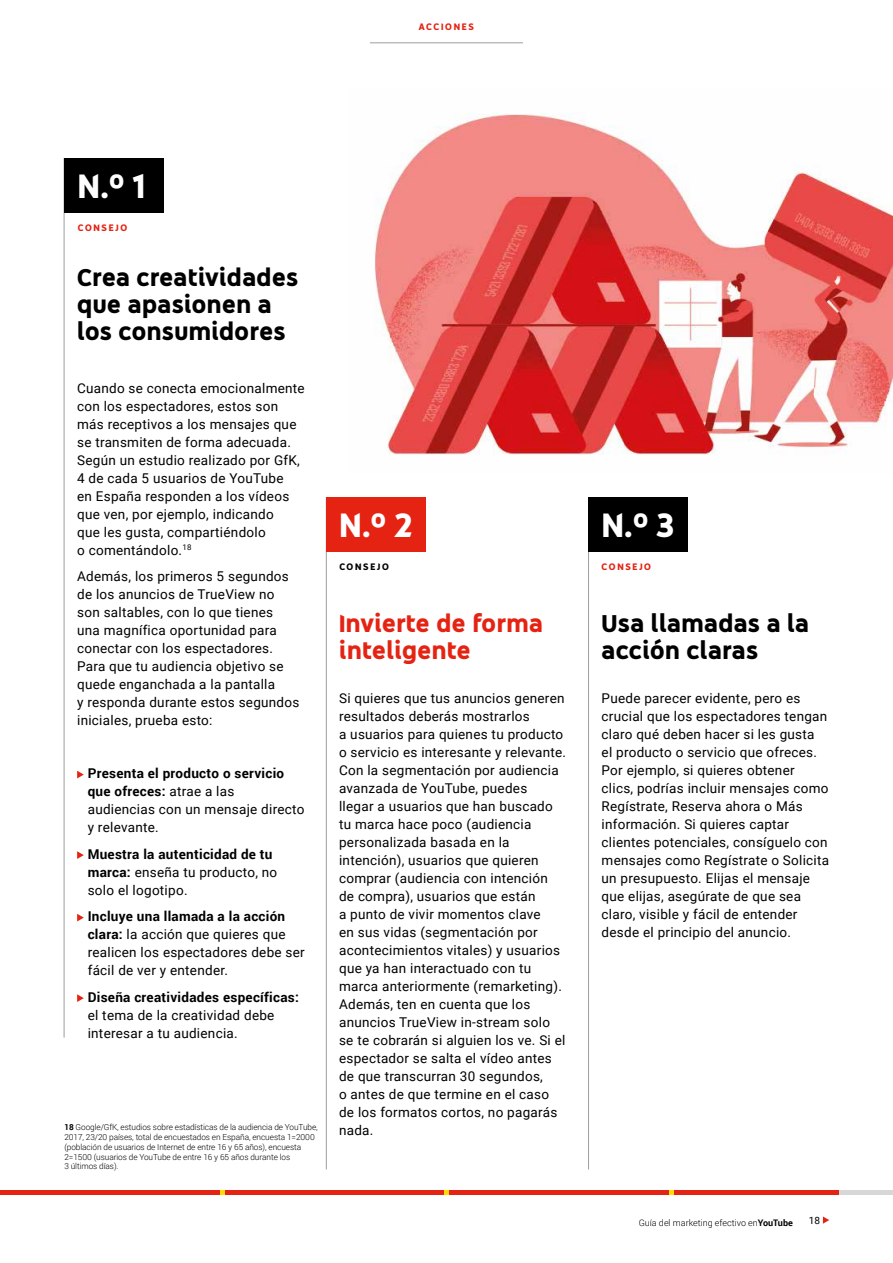
<style>
.page{position:relative;width:893px;height:1263px;background:#fff}
.page>*{position:absolute;margin:0;border:0;box-sizing:border-box;transform-origin:0 0}
.t1{font:700 37.5px "YT Sans";color:#fff}
.t2{font:700 27px/27px "YT Sans";letter-spacing:.015em;color:#000;scale:1.04 1}
.t3{font:700 27px/27px "YT Sans";letter-spacing:.015em;color:#e42313;scale:1.04 1}
.t4{font:13.5px/18px "Roboto";letter-spacing:.02em;color:#000}
.t5{font:700 13.5px "Roboto";letter-spacing:.02em;color:#000}
.t6{font:700 10.5px "YT Sans";letter-spacing:.16em;color:#e42313;scale:1.04 1}
.t7{font:700 10.5px "YT Sans";letter-spacing:.16em;color:#000;scale:1.04 1}
.t8{font:10.05px "Roboto";color:#000}
.t9{font:300 9px "Roboto";color:#000}
.t10{font:300 8.25px/9.8px "Roboto";letter-spacing:-.01em;color:#000}
.s1{font-weight:700}
</style>
<div class="page">
<svg style="left:823px;top:1216px;width:6px;height:8px"></svg>
<hr style="left:0;top:1191px;width:893px;height:4px;background:#d7d7d7">
<hr style="left:0;top:1191px;width:838px;height:4px;background:#e42313">
<svg style="left:221px;top:1191px;width:4px;height:4px"></svg>
<svg style="left:444px;top:1191px;width:4px;height:4px"></svg>
<svg style="left:669px;top:1191px;width:4px;height:4px"></svg>
<svg style="left:77px;top:771px;width:7px;height:7px"></svg>
<svg style="left:77px;top:851px;width:7px;height:8px"></svg>
<svg style="left:77px;top:914px;width:7px;height:7px"></svg>
<svg style="left:77px;top:994px;width:7px;height:8px"></svg>
<hr style="left:326px;top:497px;width:1px;height:672px;background:#9d9d9c">
<hr style="left:588px;top:497px;width:1px;height:672px;background:#9d9d9c">
<hr style="left:64px;top:158px;width:1px;height:879px;background:#9d9d9c">
<div style="left:64px;top:158px;width:100px;height:54px;background:#000"></div>
<div style="left:326px;top:497px;width:99px;height:55px;background:#e42313"></div>
<div style="left:588px;top:497px;width:100px;height:55px;background:#000"></div>
<hr style="left:370px;top:43px;width:153px;height:1px;background:#9d9d9c">
<img style="left:375px;top:113px;width:518px;height:342px">
<p class="t6" style="left:419px;top:19px;width:54px">ACCIONES</p>
<h1 class="t1" style="left:78px;top:158px;width:69px">N.º 1</h1>
<p class="t6" style="left:78px;top:220px;width:49px">CONSEJO</p>
<h2 class="t2" style="left:77px;top:262px;width:214px">Crea creatividades que apasionen a los consumidores</h2>
<p class="t4" style="left:77px;top:379px;width:229px">Cuando se conecta emocionalmente con los espectadores, estos son más receptivos a los mensajes que se transmiten de forma adecuada.<br>Según un estudio realizado por GfK,<br>4 de cada 5 usuarios de YouTube<br>en España responden a los vídeos que ven, por ejemplo, indicando<br>que les gusta, compartiéndolo<br>o comentándolo.<sup>18</sup></p>
<p class="t4" style="left:77px;top:567px;width:224px">Además, los primeros 5 segundos de los anuncios de TrueView no son saltables, con lo que tienes<br>una magnífica oportunidad para conectar con los espectadores.<br>Para que tu audiencia objetivo se quede enganchada a la pantalla<br>y responda durante estos segundos iniciales, prueba esto:</p>
<p class="t4" style="left:88px;top:764px;width:218px"><span class="s1">Presenta el producto o servicio que ofreces:</span> atrae a las audiencias con un mensaje directo y relevante.</p>
<p class="t4" style="left:88px;top:845px;width:191px"><span class="s1">Muestra la autenticidad de tu marca:</span> enseña tu producto, no solo el logotipo.</p>
<p class="t4" style="left:88px;top:907px;width:219px"><span class="s1">Incluye una llamada a la acción clara:</span> la acción que quieres que realicen los espectadores debe ser fácil de ver y entender.</p>
<p class="t5" style="left:88px;top:988px;width:213px">Diseña creatividades específicas:</p>
<p class="t4" style="left:88px;top:1006px;width:188px">el tema de la creatividad debe interesar a tu audiencia.</p>
<p class="t10" style="left:64px;top:1122px;width:255px"><span class="s1">18</span> Google/GfK, estudios sobre estadísticas de la audiencia de YouTube, 2017, 23/20 países, total de encuestados en España, encuesta 1=2000 (población de usuarios de Internet de entre 16 y 65 años), encuesta 2=1500 (usuarios de YouTube de entre 16 y 65 años durante los<br>3 últimos días).</p>
<h1 class="t1" style="left:339px;top:497px;width:75px">N.º 2</h1>
<h1 class="t1" style="left:602px;top:497px;width:74px">N.º 3</h1>
<p class="t7" style="left:339px;top:559px;width:49px">CONSEJO</p>
<p class="t6" style="left:602px;top:559px;width:49px">CONSEJO</p>
<h2 class="t3" style="left:339px;top:608px;width:197px">Invierte de forma inteligente</h2>
<p class="t4" style="left:339px;top:689px;width:229px">Si quieres que tus anuncios generen resultados deberás mostrarlos<br>a usuarios para quienes tu producto o servicio es interesante y relevante.<br>Con la segmentación por audiencia avanzada de YouTube, puedes<br>llegar a usuarios que han buscado tu marca hace poco (audiencia personalizada basada en la intención), usuarios que quieren comprar (audiencia con intención de compra), usuarios que están<br>a punto de vivir momentos clave<br>en sus vidas (segmentación por acontecimientos vitales) y usuarios que ya han interactuado con tu marca anteriormente (remarketing).<br>Además, ten en cuenta que los anuncios TrueView in-stream solo se te cobrarán si alguien los ve. Si el espectador se salta el vídeo antes de que transcurran 30 segundos,<br>o antes de que termine en el caso de los formatos cortos, no pagarás nada.</p>
<h2 class="t2" style="left:602px;top:608px;width:201px">Usa llamadas a la acción claras</h2>
<p class="t4" style="left:602px;top:689px;width:229px">Puede parecer evidente, pero es crucial que los espectadores tengan claro qué deben hacer si les gusta<br>el producto o servicio que ofreces.<br>Por ejemplo, si quieres obtener clics, podrías incluir mensajes como Regístrate, Reserva ahora o Más información. Si quieres captar clientes potenciales, consíguelo con mensajes como Regístrate o Solicita un presupuesto. Elijas el mensaje que elijas, asegúrate de que sea claro, visible y fácil de entender desde el principio del anuncio.</p>
<p class="t9" style="left:639px;top:1216px;width:156px">Guía del marketing efectivo en<span class="s1">YouTube</span></p>
<p class="t8" style="left:809px;top:1213px;width:13px">18</p>
</div>
